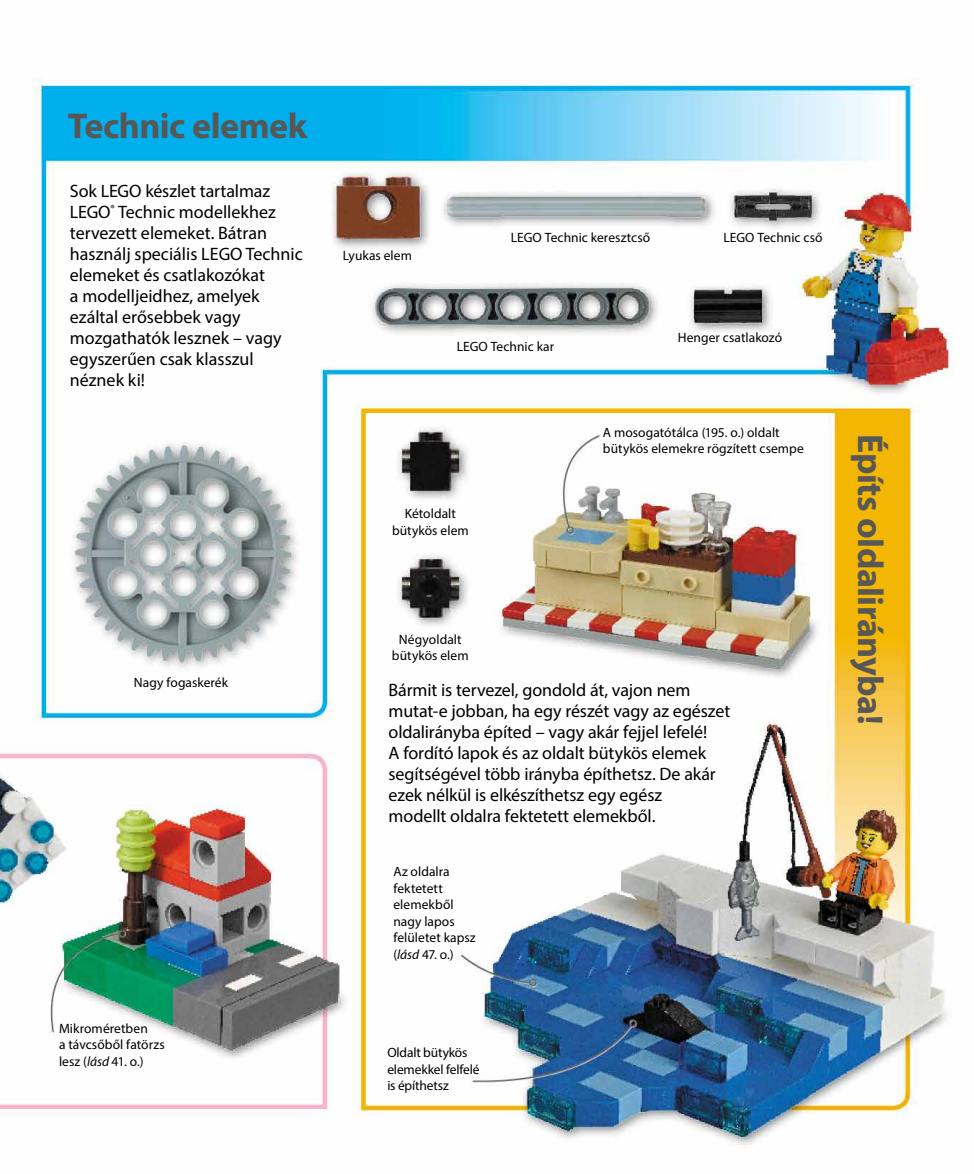
<style>
.page{position:relative;width:974px;height:1174px;background:#fff}
.page>*{position:absolute;margin:0;border:0;box-sizing:border-box;transform-origin:0 0}
.t1{font:700 36px "Myriad Pro";letter-spacing:-.015em;color:#575756}
.t2{font:18px/21px "Myriad Pro";letter-spacing:-.005em;color:#000}
.t3{font:13.5px/16.5px "Myriad Pro";letter-spacing:.005em;color:#000}
.s1{font-style:italic}
</style>
<div class="page">
<img style="left:0;top:78px;width:954px;height:1067px">
<p class="t1" style="left:68px;top:103px;width:241px">Technic elemek</p>
<p class="t2" style="left:70px;top:180px;width:234px">Sok LEGO készlet tartalmaz<br>LEGO<sup>®</sup> Technic modellekhez tervezett elemeket. Bátran használj speciális LEGO Technic elemeket és csatlakozókat<br>a modelljeidhez, amelyek ezáltal erősebbek vagy mozgathatók lesznek – vagy egyszerűen csak klasszul néznek ki!</p>
<p class="t3" style="left:134px;top:673px;width:96px">Nagy fogaskerék</p>
<p class="t3" style="left:59px;top:1019px;width:107px">Mikroméretben<br>a távcsőből fatörzs lesz (<span class="s1">lásd</span> 41. o.)</p>
<p class="t3" style="left:343px;top:247px;width:71px">Lyukas elem</p>
<p class="t3" style="left:511px;top:229px;width:141px">LEGO Technic keresztcső</p>
<p class="t3" style="left:723px;top:229px;width:101px">LEGO Technic cső</p>
<p class="t3" style="left:457px;top:337px;width:99px">LEGO Technic kar</p>
<p class="t3" style="left:678px;top:329px;width:106px">Henger csatlakozó</p>
<p class="t3" style="left:392px;top:505px;width:78px;text-align:center">Kétoldalt bütykös elem</p>
<p class="t3" style="left:392px;top:630px;width:78px;text-align:center">Négyoldalt bütykös elem</p>
<p class="t3" style="left:603px;top:423px;width:202px">A mosogatótálca (195. o.) oldalt bütykös elemekre rögzített csempe</p>
<p class="t2" style="left:388px;top:679px;width:343px">Bármit is tervezel, gondold át, vajon nem mutat-e jobban, ha egy részét vagy az egészet oldalirányba építed – vagy akár fejjel lefelé!<br>A fordító lapok és az oldalt bütykös elemek segítségével több irányba építhetsz. De akár ezek nélkül is elkészíthetsz egy egész<br>modellt oldalra fektetett elemekből.</p>
<p class="t3" style="left:393px;top:863px;width:84px">Az oldalra fektetett elemekből nagy lapos felületet kapsz (<span class="s1">lásd</span> 47. o.)</p>
<p class="t1" style="left:893px;top:434px;width:292px;rotate:90deg">Építs oldalirányba!</p>
<p class="t3" style="left:387px;top:1044px;width:94px">Oldalt bütykös elemekkel felfelé is építhetsz</p>
</div>
